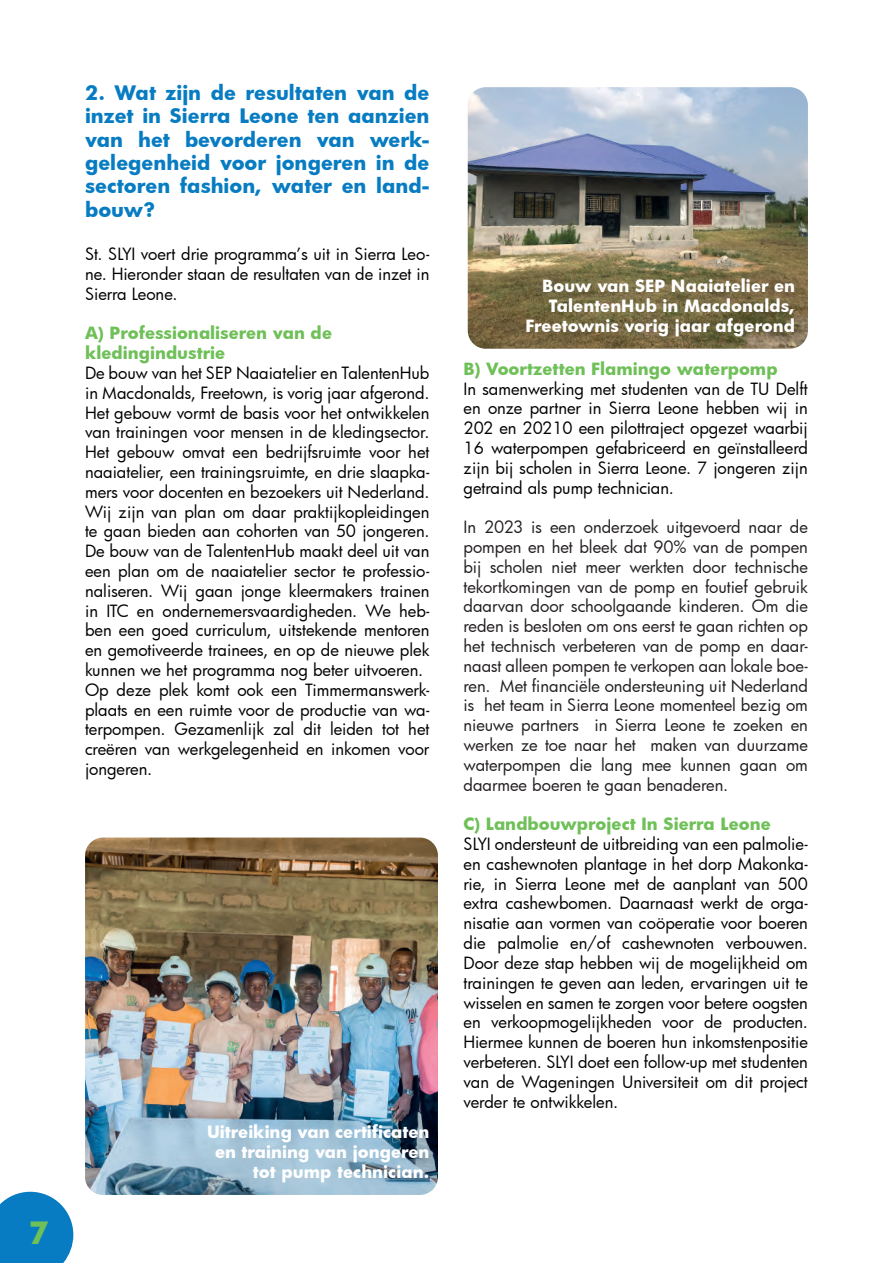
<style>
.page{position:relative;width:893px;height:1263px;background:#fff}
.page>*{position:absolute;margin:0;border:0;box-sizing:border-box;transform-origin:0 0}
.t1{font:700 30px "Futura";color:#6fc058}
.t2{font:700 19.5px/23.4px "Futura";color:#077cc2;text-align:justify}
.t3{font:16.5px/19.8px "Futura";color:#000;text-align:justify}
.t4{font:16.5px/19.8px "Futura";color:#231f20;text-align:justify}
.t5{font:700 16.5px/19.8px "Futura";color:#fff;text-align:right}
.t6{font:700 16.5px/19.8px "Futura";color:#6fc058}
</style>
<div class="page">
<svg style="left:0;top:1192px;width:73px;height:71px;background:#228ac8"></svg>
<img style="left:468px;top:87px;width:340px;height:262px">
<img style="left:85px;top:837px;width:353px;height:358px">
<h1 class="t1" style="left:29px;top:1212px;width:22px">7</h1>
<p class="t2" style="left:85px;top:80px;width:346px">2. Wat zijn de resultaten van de inzet in Sierra Leone ten aanzien van het bevorderen van werk&shy;gelegenheid voor jongeren in de sectoren fashion, water en land&shy;bouw?</p>
<p class="t3" style="left:85px;top:244px;width:346px">St. SLYI voert drie programma’s uit in Sierra Leo&shy;ne. Hieronder staan de resultaten van de inzet in Sierra Leone.</p>
<p class="t6" style="left:85px;top:323px;width:249px">A) Professionaliseren van de kledingindustrie</p>
<p class="t3" style="left:85px;top:363px;width:346px;text-align:left">De bouw van het SEP Naaiatelier en TalentenHub in Macdonalds, Freetown, is vorig jaar afgerond.<br>Het gebouw vormt de basis voor het ontwikkelen van trainingen voor mensen in de kledingsector.<br>Het gebouw omvat een bedrijfsruimte voor het naaiatelier, een trainingsruimte, en drie slaapka&shy;mers voor docenten en bezoekers uit Nederland.<br>Wij zijn van plan om daar praktijkopleidingen te gaan bieden aan cohorten van 50 jongeren.<br>De bouw van de TalentenHub maakt deel uit van een plan om de naaiatelier sector te professio&shy;naliseren. Wij gaan jonge kleermakers trainen in ITC en ondernemersvaardigheden. We heb&shy;ben een goed curriculum, uitstekende mentoren en gemotiveerde trainees, en op de nieuwe plek kunnen we het programma nog beter uitvoeren.<br>Op deze plek komt ook een Timmermanswerk&shy;plaats en een ruimte voor de productie van wa&shy;terpompen. Gezamenlijk zal dit leiden tot het creëren van werkgelegenheid en inkomen voor jongeren.</p>
<p class="t6" style="left:463px;top:358px;width:316px">B) Voortzetten Flamingo waterpomp</p>
<p class="t5" style="left:525px;top:276px;width:271px">Bouw van SEP Naaiatelier en<br>TalentenHub in Macdonalds,<br>Freetownis vorig jaar afgerond</p>
<p class="t3" style="left:463px;top:378px;width:346px">In samenwerking met studenten van de TU Delft en onze partner in Sierra Leone hebben wij in 202 en 20210 een pilottraject opgezet waarbij 16 waterpompen gefabriceerd en geïnstalleerd zijn bij scholen in Sierra Leone. 7 jongeren zijn getraind als pump technician.</p>
<p class="t4" style="left:463px;top:517px;width:346px">In 2023 is een onderzoek uitgevoerd naar de pompen en het bleek dat 90% van de pompen bij scholen niet meer werkten door technische tekortkomingen van de pomp en foutief gebruik daarvan door schoolgaande kinderen. Om die reden is besloten om ons eerst te gaan richten op het technisch verbeteren van de pomp en daar&shy;naast alleen pompen te verkopen aan lokale boe&shy;ren. Met financiële ondersteuning uit Nederland is het team in Sierra Leone momenteel bezig om nieuwe partners in Sierra Leone te zoeken en werken ze toe naar het maken van duurzame waterpompen die lang mee kunnen gaan om daarmee boeren te gaan benaderen.</p>
<p class="t6" style="left:463px;top:814px;width:309px">C) Landbouwproject In Sierra Leone</p>
<p class="t3" style="left:463px;top:834px;width:346px">SLYI ondersteunt de uitbreiding van een palmolie&shy;en cashewnoten plantage in het dorp Makonka&shy;rie, in Sierra Leone met de aanplant van 500 extra cashewbomen. Daarnaast werkt de orga&shy;nisatie aan vormen van coöperatie voor boeren die palmolie en/of cashewnoten verbouwen.<br>Door deze stap hebben wij de mogelijkheid om trainingen te geven aan leden, ervaringen uit te wisselen en samen te zorgen voor betere oogsten en verkoopmogelijkheden voor de producten.<br>Hiermee kunnen de boeren hun inkomstenpositie verbeteren. SLYI doet een follow-up met studenten van de Wageningen Universiteit om dit project verder te ontwikkelen.</p>
<p class="t5" style="left:207px;top:1122px;width:224px">Uitreiking van certificaten en training van jongeren tot pump technician.</p>
</div>
